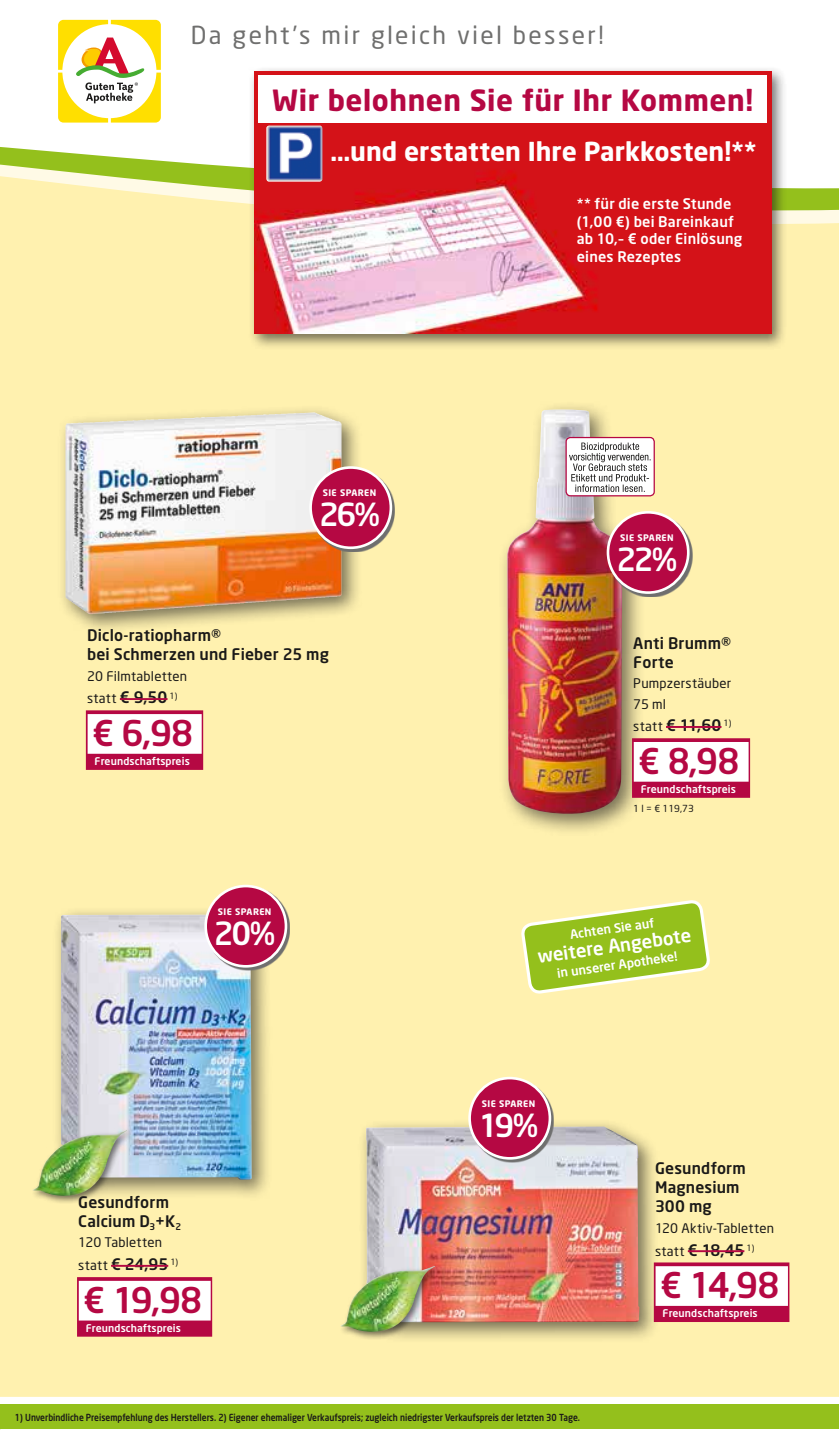
<style>
.page{position:relative;width:839px;height:1444px;background:#fff}
.page>*{position:absolute;margin:0;border:0;box-sizing:border-box;transform-origin:0 0}
._04_Angebotspreis{font:500 35px "Neo Sans";letter-spacing:-.025em;color:#b50843}
.t1{font:500 31.5px "Neo Sans";letter-spacing:-.075em;color:#fff}
.t2{font:700 28.88px "Neo Sans";letter-spacing:.02em;color:#b50843}
.t3{font:700 25.72px "Neo Sans";color:#fff}
.t4{font:24.5px "Neo Sans";letter-spacing:.09em;color:#6f6f6e}
.t5{font:500 18.38px "Neo Sans";color:#fff}
._01_Artikel{font:500 15.75px/19.2px "Neo Sans";letter-spacing:.01em;color:#1a1918}
._03_statt_Preis{font:500 15.75px "Neo Sans";letter-spacing:-.02em;color:#1a1918}
.t6{font:500 14.53px/17.5px "Neo Sans";letter-spacing:.015em;color:#fff}
._02_Text{font:13.12px "Neo Sans";letter-spacing:.015em;color:#1a1918}
._03_statt_Preis-2{font:13.12px "Neo Sans";letter-spacing:.025em;color:#1a1918}
.t7{font:500 12.42px "Neo Sans";color:#fff}
._07_T_Wirberaten{font:500 10.5px "Neo Sans";letter-spacing:.01em;color:#fff}
.t8{font:500 9.62px "Neo Sans";color:#1a1918;scale:.88 1}
._05_Grundpreis{font:9.62px "Neo Sans";color:#1a1918}
.t9{font:700 8.92px "Neo Sans";letter-spacing:.05em;color:#fff}
.s1{font-weight:500;font-size:15.75px}
.s2{font-weight:400;font-size:13.12px}
</style>
<div class="page">
<div style="left:0;top:1404px;width:838px;height:25px;background:#94c01c"></div>
<svg style="left:838px;top:1404px;width:1px;height:25px"></svg>
<div style="left:0;top:229px;width:838px;height:1167px;background:#fff1af"></div>
<svg style="left:0;top:147px;width:838px;height:79px"></svg>
<svg style="left:58px;top:20px;width:103px;height:103px"></svg>
<div style="left:248px;top:65px;width:538px;height:285px;background:#1a1918;opacity:.6"></div>
<img style="left:254px;top:71px;width:516px;height:263px">
<div style="left:258px;top:75px;width:508px;height:48px;background:#fff"></div>
<img style="left:266px;top:126px;width:56px;height:56px">
<div style="left:57px;top:404px;width:306px;height:231px;background:#1a1918;opacity:.6"></div>
<img style="left:65px;top:413px;width:240px;height:195px">
<div style="left:86px;top:710px;width:117px;height:60px;background:#b50843"></div>
<div style="left:88px;top:714px;width:114px;height:40px;background:#fff"></div>
<hr style="left:120px;top:698px;width:47px;height:2px;background:#b50843">
<svg style="left:311px;top:468px;width:83px;height:84px"></svg>
<div style="left:310px;top:467px;width:81px;height:81px;background:#b50843;border-radius:50%"></div>
<div style="left:309px;top:466px;width:83px;height:83px;border:3px solid #fff;border-radius:50%"></div>
<svg style="left:521px;top:900px;width:188px;height:93px;background:#b8d155"></svg>
<div style="left:358px;top:1118px;width:302px;height:225px;background:#1a1918;opacity:.6"></div>
<img style="left:366px;top:1126px;width:273px;height:196px">
<div style="left:653px;top:1262px;width:136px;height:60px;background:#b50843"></div>
<div style="left:655px;top:1266px;width:132px;height:39px;background:#fff"></div>
<hr style="left:687px;top:1250px;width:57px;height:2px;background:#b50843">
<div style="left:338px;top:1263px;width:105px;height:77px;background:#1a1918;opacity:.6"></div>
<img style="left:340px;top:1266px;width:94px;height:65px">
<svg style="left:470px;top:1079px;width:83px;height:83px;background:#d8d5c2"></svg>
<div style="left:469px;top:1078px;width:80px;height:80px;background:#b50843;border-radius:50%"></div>
<div style="left:468px;top:1076px;width:83px;height:83px;border:3px solid #fff;border-radius:50%"></div>
<div style="left:52px;top:906px;width:221px;height:295px;background:#1a1918;opacity:.6"></div>
<img style="left:61px;top:914px;width:191px;height:266px">
<div style="left:77px;top:1277px;width:135px;height:59px;background:#b50843"></div>
<div style="left:79px;top:1280px;width:132px;height:40px;background:#fff"></div>
<hr style="left:111px;top:1264px;width:57px;height:2px;background:#b50843">
<div style="left:30px;top:1127px;width:105px;height:77px;background:#1a1918;opacity:.6"></div>
<img style="left:32px;top:1130px;width:95px;height:67px">
<svg style="left:207px;top:887px;width:83px;height:83px;fill:#fff1af"></svg>
<div style="left:206px;top:886px;width:80px;height:80px;background:#b50843;border-radius:50%"></div>
<div style="left:204px;top:884px;width:83px;height:83px;border:3px solid #fff;border-radius:50%"></div>
<div style="left:497px;top:400px;width:148px;height:437px;background:#1a1918;opacity:.6"></div>
<img style="left:507px;top:409px;width:115px;height:405px">
<div style="left:632px;top:738px;width:118px;height:60px;background:#b50843"></div>
<div style="left:633px;top:742px;width:115px;height:39px;background:#fff"></div>
<hr style="left:666px;top:726px;width:55px;height:2px;background:#b50843">
<div style="left:566px;top:437px;width:88px;height:59px;background:#fff;border-radius:4px"></div>
<div style="left:565px;top:437px;width:89px;height:59px;border:1px solid #b50843;border-radius:4px"></div>
<svg style="left:569px;top:442px;width:81px;height:50px"></svg>
<svg style="left:609px;top:513px;width:83px;height:83px;background:#d2be98"></svg>
<div style="left:608px;top:512px;width:80px;height:80px;background:#b50843;border-radius:50%"></div>
<div style="left:606px;top:511px;width:83px;height:83px;border:3px solid #fff;border-radius:50%"></div>
<p class="t4" style="left:191px;top:20px;width:414px">Da geht’s mir gleich viel besser!</p>
<p class="t2" style="left:272px;top:81px;width:482px">Wir belohnen Sie für Ihr Kommen!</p>
<p class="t3" style="left:330px;top:135px;width:427px">…und erstatten Ihre Parkkosten!**</p>
<p class="t6" style="left:576px;top:195px;width:167px">** für die erste Stunde (1,00 €) bei Bareinkauf ab 10,– € oder Einlösung eines Rezeptes</p>
<p class="t9" style="left:322px;top:487px;width:55px">SIE SPAREN</p>
<p class="t1" style="left:319px;top:495px;width:63px">26%</p>
<p class="_01_Artikel" style="left:87px;top:625px;width:243px">Diclo-ratiopharm®<br>bei Schmerzen und Fieber 25 mg</p>
<p class="_02_Text" style="left:87px;top:668px;width:101px">20 Filmtabletten</p>
<p class="_03_statt_Preis-2" style="left:87px;top:690px;width:92px">statt <span class="s1">€ 9,50</span> <sup>1)</sup></p>
<p class="_04_Angebotspreis" style="left:92px;top:711px;width:103px">€ 6,98</p>
<p class="_07_T_Wirberaten" style="left:94px;top:754px;width:97px">Freundschaftspreis</p>
<p class="t9" style="left:218px;top:906px;width:55px">SIE SPAREN</p>
<p class="t1" style="left:214px;top:913px;width:63px">20%</p>
<p class="_01_Artikel" style="left:78px;top:1192px;width:92px">Gesundform</p>
<p class="_01_Artikel" style="left:78px;top:1211px;width:104px">Calcium D<sub>3</sub>+K<sub>2</sub></p>
<p class="_02_Text" style="left:78px;top:1234px;width:85px">120 Tabletten</p>
<p class="_03_statt_Preis" style="left:78px;top:1254px;width:101px"><span class="s2">statt</span> € 24,95 <sup>1)</sup></p>
<p class="_04_Angebotspreis" style="left:83px;top:1278px;width:120px">€ 19,98</p>
<p class="_07_T_Wirberaten" style="left:86px;top:1321px;width:97px">Freundschaftspreis</p>
<p class="t9" style="left:620px;top:532px;width:55px">SIE SPAREN</p>
<p class="t1" style="left:616px;top:539px;width:62px">22%</p>
<p class="_01_Artikel" style="left:633px;top:633px;width:99px">Anti Brumm®</p>
<p class="_01_Artikel" style="left:633px;top:652px;width:42px">Forte</p>
<p class="_02_Text" style="left:633px;top:675px;width:99px">Pumpzerstäuber</p>
<p class="_02_Text" style="left:633px;top:695px;width:34px">75 ml</p>
<p class="_03_statt_Preis" style="left:633px;top:715px;width:100px"><span class="s2">statt</span> € 11,60 <sup>1)</sup></p>
<p class="_04_Angebotspreis" style="left:638px;top:739px;width:103px">€ 8,98</p>
<p class="_07_T_Wirberaten" style="left:640px;top:782px;width:97px">Freundschaftspreis</p>
<p class="_05_Grundpreis" style="left:633px;top:802px;width:62px">1 l = € 119,73</p>
<p class="t7" style="left:569px;top:926px;width:86px;rotate:-8deg">Achten Sie auf</p>
<p class="t5" style="left:536px;top:945px;width:156px;rotate:-8deg">weitere Angebote</p>
<p class="t7" style="left:556px;top:965px;width:123px;rotate:-8deg">in unserer Apotheke!</p>
<p class="t9" style="left:481px;top:1098px;width:55px">SIE SPAREN</p>
<p class="t1" style="left:479px;top:1105px;width:61px">19%</p>
<p class="_01_Artikel" style="left:655px;top:1158px;width:92px">Gesundform</p>
<p class="_01_Artikel" style="left:655px;top:1177px;width:86px">Magnesium<br>300 mg</p>
<p class="_02_Text" style="left:655px;top:1219px;width:120px">120 Aktiv-Tabletten</p>
<p class="_03_statt_Preis" style="left:655px;top:1239px;width:101px"><span class="s2">statt</span> € 18,45 <sup>1)</sup></p>
<p class="_04_Angebotspreis" style="left:660px;top:1263px;width:121px">€ 14,98</p>
<p class="_07_T_Wirberaten" style="left:662px;top:1306px;width:97px">Freundschaftspreis</p>
<p class="t8" style="left:15px;top:1411px;width:643px">1) Unverbindliche Preisempfehlung des Herstellers. 2) Eigener ehemaliger Verkaufspreis; zugleich niedrigster Verkaufspreis der letzten 30 Tage.</p>
</div>
